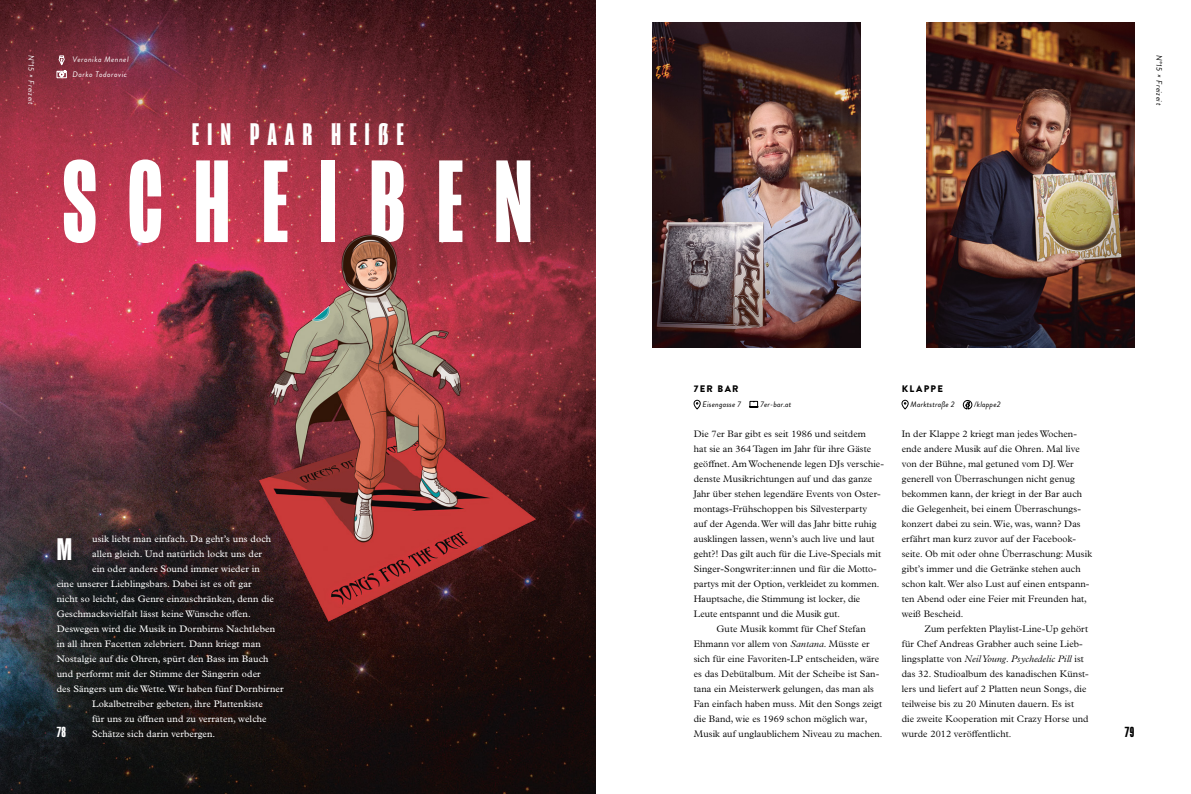
<style>
.page{position:relative;width:1191px;height:794px;background:#fff}
.page>*{position:absolute;margin:0;border:0;box-sizing:border-box;transform-origin:0 0}
.t1{font:700 120px "Mongoose";letter-spacing:.25em;color:#fff}
.t2{font:700 32px "Mongoose";letter-spacing:.25em;color:#fff}
.t3{font:700 15px "Mongoose";color:#000}
.t4{font:700 15px "Mongoose";color:#fff}
.t5{font:300 9.5px/15px "Plantin MT Pro";letter-spacing:.01em;color:#000}
.t6{font:9.5px "Plantin MT Pro";letter-spacing:.01em;color:#fff}
.t7{font:900 9.5px "Brandon Grotesque";letter-spacing:.14em;color:#000}
.t8{font:italic 8px "Brandon Grotesque";letter-spacing:.02em;color:#000}
.t9{font:italic 8px/15px "Brandon Grotesque";letter-spacing:.06em;color:#fff}
.t10{font:italic 8px "Brandon Grotesque";letter-spacing:.06em;color:#000}
.s1{font-style:italic}
</style>
<div class="page">
<img style="left:0;top:0;width:595px;height:794px">
<svg style="left:901px;top:400px;width:7px;height:9px"></svg>
<svg style="left:962px;top:400px;width:10px;height:9px"></svg>
<svg style="left:693px;top:400px;width:7px;height:9px"></svg>
<svg style="left:749px;top:401px;width:9px;height:7px"></svg>
<svg style="left:56px;top:55px;width:11px;height:23px"></svg>
<img style="left:652px;top:23px;width:208px;height:324px">
<img style="left:926px;top:23px;width:208px;height:324px">
<img style="left:232px;top:213px;width:314px;height:418px">
<p class="t9" style="left:38px;top:55px;width:52px;rotate:90deg">N°15 × Freizeit</p>
<p class="t9" style="left:73px;top:52px;width:58px">Veronika Mennel<br>Darko Todorovic</p>
<h2 class="t2" style="left:192px;top:115px;width:213px">EIN PAAR HEIẞE</h2>
<h1 class="t1" style="left:62px;top:133px;width:473px">SCHEIBEN</h1>
<p class="t6" style="left:92px;top:533px;width:181px">usik liebt man einfach. Da geht’s uns doch</p>
<p class="t6" style="left:92px;top:548px;width:171px">allen gleich. Und natürlich lockt uns der</p>
<p class="t6" style="left:92px;top:563px;width:169px">ein oder andere Sound immer wieder in</p>
<p class="t6" style="left:57px;top:578px;width:196px">eine unserer Lieblingsbars. Dabei ist es oft gar</p>
<p class="t6" style="left:57px;top:593px;width:219px">nicht so leicht, das Genre einzuschränken, denn die</p>
<p class="t6" style="left:57px;top:608px;width:196px">Geschmacksvielfalt lässt keine Wünsche offen.</p>
<p class="t6" style="left:57px;top:623px;width:220px">Deswegen wird die Musik in Dornbirns Nachtleben</p>
<p class="t6" style="left:57px;top:638px;width:206px">in all ihren Facetten zelebriert. Dann kriegt man</p>
<p class="t6" style="left:57px;top:653px;width:213px">Nostalgie auf die Ohren, spürt den Bass im Bauch</p>
<p class="t6" style="left:57px;top:668px;width:206px">und performt mit der Stimme der Sängerin oder</p>
<p class="t6" style="left:57px;top:683px;width:228px">des Sängers um die Wette. Wir haben fünf Dornbirner</p>
<p class="t6" style="left:92px;top:698px;width:172px">Lokalbetreiber gebeten, ihre Plattenkiste</p>
<p class="t6" style="left:92px;top:713px;width:176px">für uns zu öffnen und zu verraten, welche</p>
<p class="t6" style="left:92px;top:728px;width:125px">Schätze sich darin verbergen.</p>
<h2 class="t2" style="left:57px;top:530px;width:17px">M</h2>
<h3 class="t4" style="left:57px;top:723px;width:11px">78</h3>
<p class="t10" style="left:1164px;top:55px;width:52px;rotate:90deg">N°15 × Freizeit</p>
<p class="t7" style="left:694px;top:382px;width:46px">7ER BAR</p>
<p class="t8" style="left:702px;top:399px;width:40px">Eisengasse 7</p>
<p class="t8" style="left:760px;top:399px;width:33px">7er-bar.at</p>
<p class="t5" style="left:694px;top:426px;width:174px">Die 7er Bar gibt es seit 1986 und seitdem</p>
<p class="t5" style="left:694px;top:441px;width:179px">hat sie an 364 Tagen im Jahr für ihre Gäste</p>
<p class="t5" style="left:694px;top:456px;width:192px">geöffnet. Am Wochenende legen DJs verschie-</p>
<p class="t5" style="left:694px;top:471px;width:180px">denste Musikrichtungen auf und das ganze</p>
<p class="t5" style="left:694px;top:486px;width:189px">Jahr über stehen legendäre Events von Oster-</p>
<p class="t5" style="left:694px;top:501px;width:175px">montags-Frühschoppen bis Silvesterparty</p>
<p class="t5" style="left:694px;top:516px;width:184px">auf der Agenda. Wer will das Jahr bitte ruhig</p>
<p class="t5" style="left:694px;top:531px;width:182px">ausklingen lassen, wenn’s auch live und laut</p>
<p class="t5" style="left:694px;top:546px;width:189px">geht?! Das gilt auch für die Live-Specials mit</p>
<p class="t5" style="left:694px;top:561px;width:185px">Singer-Songwriter:innen und für die Motto-</p>
<p class="t5" style="left:694px;top:576px;width:187px">partys mit der Option, verkleidet zu kommen.</p>
<p class="t5" style="left:694px;top:591px;width:168px">Hauptsache, die Stimmung ist locker, die</p>
<p class="t5" style="left:694px;top:606px;width:148px">Leute entspannt und die Musik gut.</p>
<p class="t5" style="left:716px;top:621px;width:151px">Gute Musik kommt für Chef Stefan</p>
<p class="t5" style="left:694px;top:636px;width:177px">Ehmann vor allem von <span class="s1">Santana</span>. Müsste er</p>
<p class="t5" style="left:694px;top:651px;width:187px">sich für eine Favoriten-LP entscheiden, wäre</p>
<p class="t5" style="left:694px;top:666px;width:187px">es das Debütalbum. Mit der Scheibe ist San-</p>
<p class="t5" style="left:694px;top:681px;width:182px">tana ein Meisterwerk gelungen, das man als</p>
<p class="t5" style="left:694px;top:696px;width:190px">Fan einfach haben muss. Mit den Songs zeigt</p>
<p class="t5" style="left:694px;top:711px;width:175px">die Band, wie es 1969 schon möglich war,</p>
<p class="t5" style="left:694px;top:726px;width:190px">Musik auf unglaublichem Niveau zu machen.</p>
<p class="t7" style="left:901px;top:382px;width:43px">KLAPPE</p>
<p class="t8" style="left:910px;top:399px;width:44px">Marktstraße 2</p>
<p class="t8" style="left:974px;top:399px;width:26px">/klappe2</p>
<p class="t5" style="left:901px;top:426px;width:192px">In der Klappe 2 kriegt man jedes Wochen&shy;ende andere Musik auf die Ohren. Mal live von der Bühne, mal getuned vom DJ. Wer generell von Überraschungen nicht genug bekommen kann, der kriegt in der Bar auch die Gelegenheit, bei einem Überraschungs&shy;konzert dabei zu sein. Wie, was, wann? Das erfährt man kurz zuvor auf der Facebook&shy;seite. Ob mit oder ohne Überraschung: Musik gibt’s immer und die Getränke stehen auch schon kalt. Wer also Lust auf einen entspann&shy;ten Abend oder eine Feier mit Freunden hat, weiß Bescheid.</p>
<p class="t5" style="left:901px;top:621px;width:189px;text-indent:23px">Zum perfekten Playlist-Line-Up gehört für Chef Andreas Grabher auch seine Lieb&shy;lingsplatte von <span class="s1">Neil Young</span>. <span class="s1">Psychedelic Pill</span> ist das 32. Studioalbum des kanadischen Künst&shy;lers und liefert auf 2 Platten neun Songs, die teilweise bis zu 20 Minuten dauern. Es ist<br>die zweite Kooperation mit Crazy Horse und wurde 2012 veröffentlicht.</p>
<h3 class="t3" style="left:1124px;top:723px;width:11px">79</h3>
</div>
